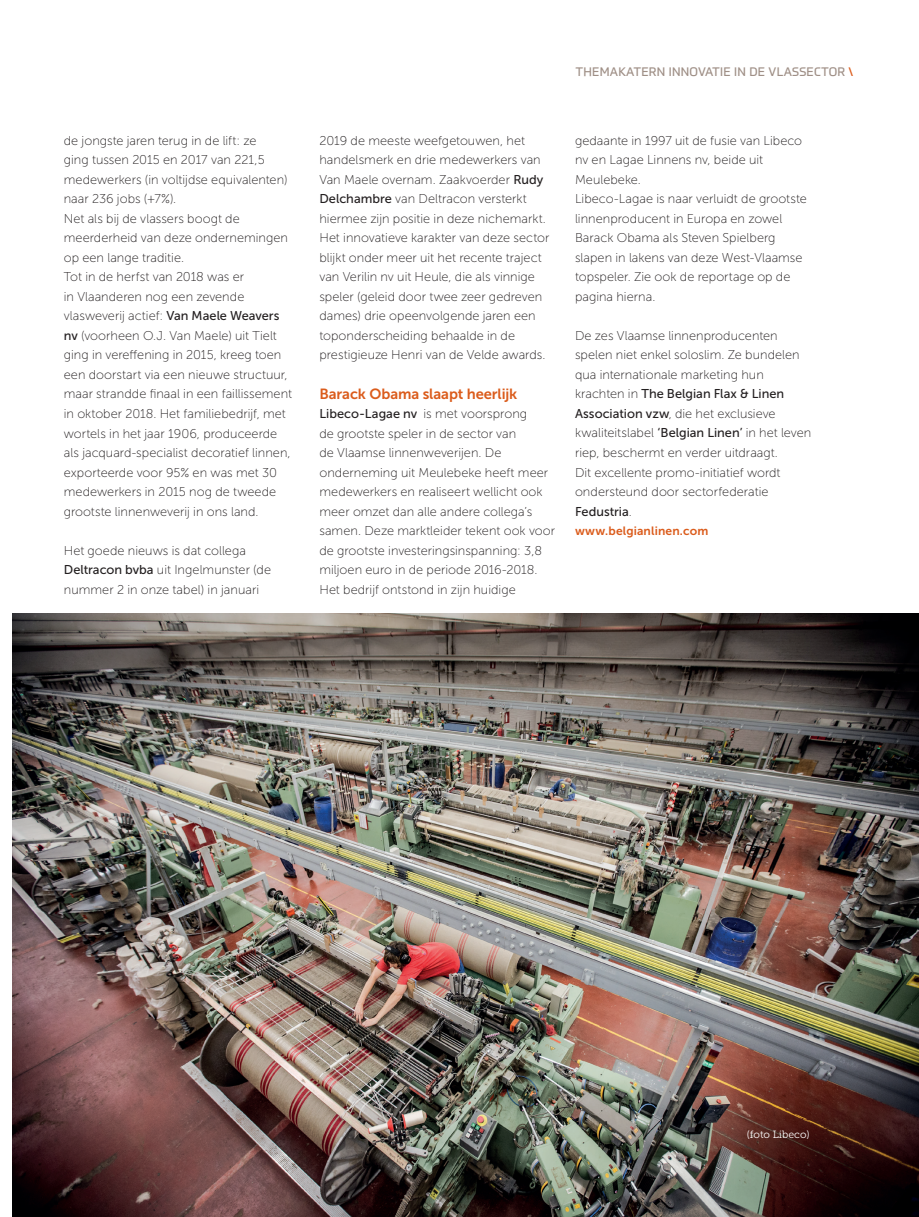
<style>
.page{position:relative;width:919px;height:1217px;background:#fff}
.page>*{position:absolute;margin:0;border:0;box-sizing:border-box;transform-origin:0 0}
.t1{font:14.7px "Museo Sans 700";letter-spacing:-.005em;color:#db5c1c}
.t2{font:12.75px/19.5px "Museo Sans 100";color:#231f20}
.t3{font:12.75px "Museo Sans 500";color:#231f20}
.t4{font:12px "Prometo";letter-spacing:.02em;color:#9f8f86}
.t5{font:12px "Museo Sans 700";letter-spacing:.015em;color:#db5c1c}
.t6{font:10.5px "Museo Slab 300";color:#fff}
.s1{font-family:"Museo Sans 500"}
.s2{color:#db5c1c}
.s3{font-family:"Museo Sans 100"}
</style>
<div class="page">
<img style="left:13px;top:613px;width:905px;height:603px">
<p class="t2" style="left:64px;top:131px;width:230px">de jongste jaren terug in de lift: ze<br>ging tussen 2015 en 2017 van 221,5 medewerkers (in voltijdse equivalenten) naar 236 jobs (+7%).<br>Net als bij de vlassers boogt de meerderheid van deze ondernemingen op een lange traditie.<br>Tot in de herfst van 2018 was er<br>in Vlaanderen nog een zevende vlasweverij actief: <span class="s1">Van Maele Weavers nv</span> (voorheen O.J. Van Maele) uit Tielt ging in vereffening in 2015, kreeg toen een doorstart via een nieuwe structuur, maar strandde finaal in een faillissement in oktober 2018. Het familiebedrijf, met wortels in het jaar 1906, produceerde als jacquard-specialist decoratief linnen, exporteerde voor 95% en was met 30 medewerkers in 2015 nog de tweede grootste linnenweverij in ons land.</p>
<p class="t2" style="left:64px;top:540px;width:209px">Het goede nieuws is dat collega<br><span class="s1">Deltracon bvba</span> uit Ingelmunster (de nummer 2 in onze tabel) in januari</p>
<p class="t4" style="left:575px;top:64px;width:279px">THEMAKATERN INNOVATIE IN DE VLASSECTOR <span class="s2">\</span></p>
<p class="t2" style="left:319px;top:131px;width:231px">2019 de meeste weefgetouwen, het handelsmerk en drie medewerkers van Van Maele overnam. Zaakvoerder <span class="s1">Rudy Delchambre</span> van Deltracon versterkt hiermee zijn positie in deze nichemarkt.<br>Het innovatieve karakter van deze sector blijkt onder meer uit het recente traject van Verilin nv uit Heule, die als vinnige speler (geleid door twee zeer gedreven dames) drie opeenvolgende jaren een toponderscheiding behaalde in de prestigieuze Henri van de Velde awards.</p>
<p class="t1" style="left:319px;top:385px;width:199px">Barack Obama slaapt heerlijk</p>
<p class="t2" style="left:319px;top:404px;width:237px"><span class="s1">Libeco-Lagae nv</span> is met voorsprong<br>de grootste speler in de sector van<br>de Vlaamse linnenweverijen. De onderneming uit Meulebeke heeft meer medewerkers en realiseert wellicht ook meer omzet dan alle andere collega’s samen. Deze marktleider tekent ook voor de grootste investeringsinspanning: 3,8 miljoen euro in de periode 2016-2018.<br>Het bedrijf ontstond in zijn huidige</p>
<p class="t2" style="left:575px;top:131px;width:233px">gedaante in 1997 uit de fusie van Libeco nv en Lagae Linnens nv, beide uit<br>Meulebeke.<br>Libeco-Lagae is naar verluidt de grootste linnenproducent in Europa en zowel<br>Barack Obama als Steven Spielberg slapen in lakens van deze West-Vlaamse topspeler. Zie ook de reportage op de pagina hierna.</p>
<p class="t2" style="left:575px;top:326px;width:226px">De zes Vlaamse linnenproducenten spelen niet enkel soloslim. Ze bundelen qua internationale marketing hun</p>
<p class="t3" style="left:575px;top:387px;width:211px"><span class="s3">krachten in</span> The Belgian Flax &amp; Linen</p>
<p class="t2" style="left:575px;top:404px;width:238px"><span class="s1">Association vzw</span>, die het exclusieve kwaliteitslabel <span class="s1">‘Belgian Linen’</span> in het leven riep, beschermt en verder uitdraagt.<br>Dit excellente promo-initiatief wordt ondersteund door sectorfederatie</p>
<p class="t3" style="left:575px;top:504px;width:58px">Fedustria<span class="s3">.</span></p>
<p class="t5" style="left:575px;top:524px;width:135px">www.belgianlinen.com</p>
<p class="t6" style="left:746px;top:1128px;width:65px">(foto Libeco)</p>
</div>
